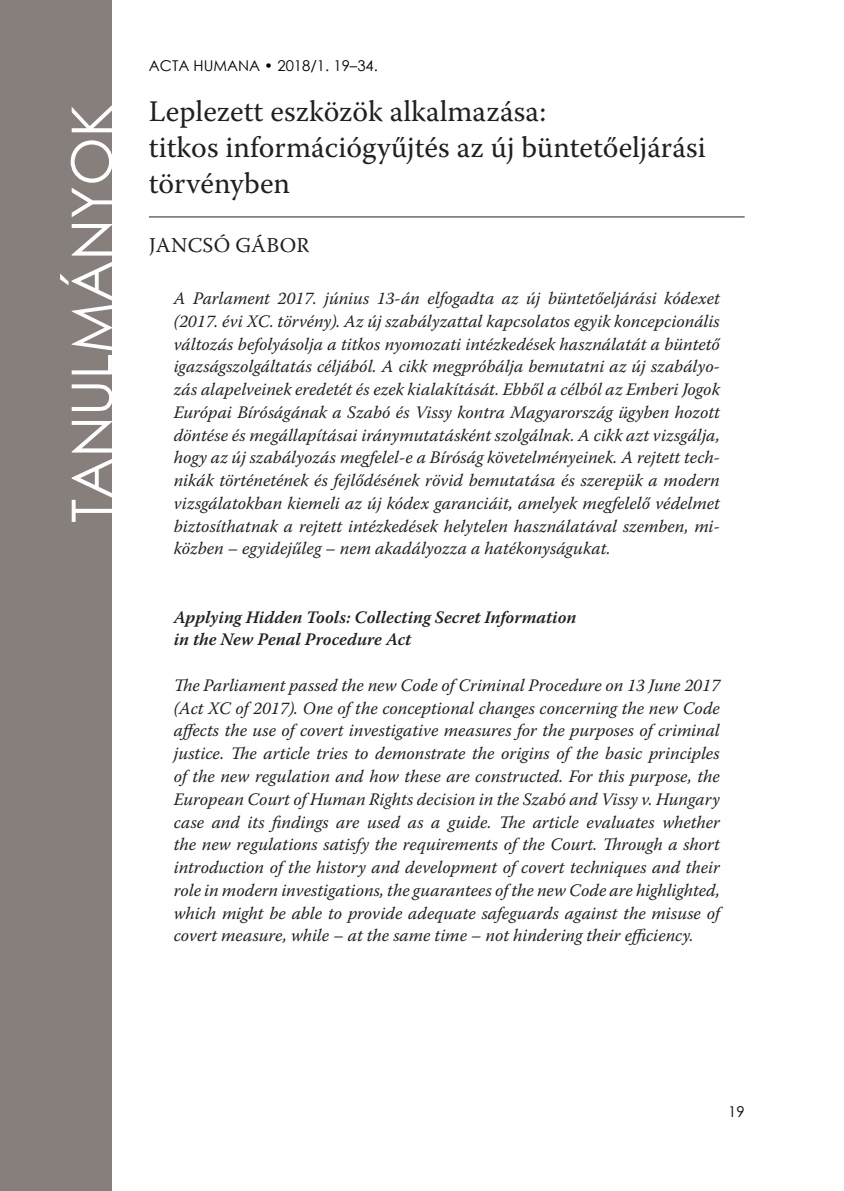
<style>
.page{position:relative;width:844px;height:1191px;background:#fff}
.page>*{position:absolute;margin:0;border:0;box-sizing:border-box;transform-origin:0 0}
.t1{font:56px "Century Gothic";color:#fff}
.Tanulmánycím{font:29.75px/35.7px "Warnock Pro";color:#231f20}
.Szerző{font:21px "Warnock Pro";letter-spacing:.015em;color:#231f20}
.Absztrakt{font:italic 17.5px/22.8px "Warnock Pro";color:#231f20;text-align:justify}
.Absztrakt_cím{font:italic 600 17.5px/22.8px "Warnock Pro";color:#231f20}
.t2{font:14.88px "Century Gothic";color:#000}
</style>
<div class="page">
<div style="left:0;top:0;width:112px;height:1191px;background:#867f7c"></div>
<hr style="left:149px;top:216px;width:595px;height:2px;background:#867f7c">
<p class="t2" style="left:149px;top:55px;width:230px">ACTA HUMANA • 2018/1. 19–34.</p>
<h1 class="t1" style="left:53px;top:523px;width:420px;rotate:-90deg">TANULMÁNYOK</h1>
<p class="Tanulmánycím" style="left:149px;top:93px;width:558px">Leplezett eszközök alkalmazása:<br>titkos információgyűjtés az új büntetőeljárási törvényben</p>
<p class="Szerző" style="left:149px;top:233px;width:162px">JANCSÓ GÁBOR</p>
<p class="Absztrakt" style="left:174px;top:287px;width:547px">A Parlament 2017. június 13-án elfogadta az új büntetőeljárási kódexet (2017. évi XC. törvény). Az új szabályzattal kapcsolatos egyik koncepcionális változás befolyásolja a titkos nyomozati intézkedések használatát a büntető igazságszolgáltatás céljából. A cikk megpróbálja bemutatni az új szabályo&shy;zás alapelveinek eredetét és ezek kialakítását. Ebből a célból az Emberi Jogok Európai Bíróságának a Szabó és Vissy kontra Magyarország ügyben hozott döntése és megállapításai iránymutatásként szolgálnak. A cikk azt vizsgálja, hogy az új szabályozás megfelel-e a Bíróság követelményeinek. A rejtett tech&shy;nikák történetének és fejlődésének rövid bemutatása és szerepük a modern vizsgálatokban kiemeli az új kódex garanciáit, amelyek megfelelő védelmet biztosíthatnak a rejtett intézkedések helytelen használatával szemben, mi&shy;közben – egyidejűleg – nem akadályozza a hatékonyságukat.</p>
<p class="Absztrakt_cím" style="left:174px;top:605px;width:404px">Applying Hidden Tools: Collecting Secret Information in the New Penal Procedure Act</p>
<p class="Absztrakt" style="left:174px;top:673px;width:547px">The Parliament passed the new Code of Criminal Procedure on 13 June 2017 (Act XC of 2017). One of the conceptional changes concerning the new Code affects the use of covert investigative measures for the purposes of criminal justice. The article tries to demonstrate the origins of the basic principles of the new regulation and how these are constructed. For this purpose, the European Court of Human Rights decision in the Szabó and Vissy v. Hungary case and its findings are used as a guide. The article evaluates whether the new regulations satisfy the requirements of the Court. Through a short introduction of the history and development of covert techniques and their role in modern investigations, the guarantees of the new Code are highlighted, which might be able to provide adequate safeguards against the misuse of covert measure, while – at the same time – not hindering their efficiency.</p>
<p class="t2" style="left:728px;top:1100px;width:18px">19</p>
</div>
